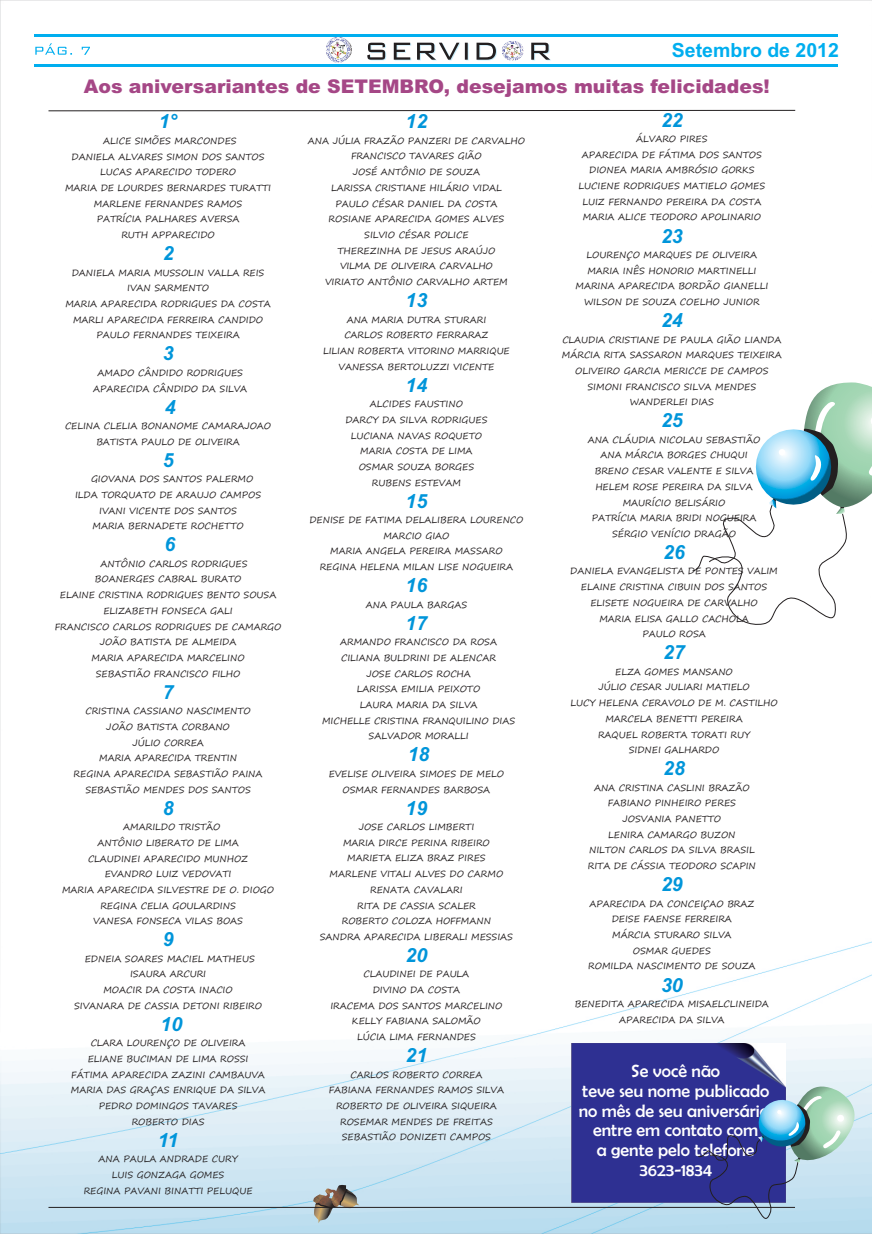
<style>
.page{position:relative;width:872px;height:1234px;background:#fff}
.page>*{position:absolute;margin:0;border:0;box-sizing:border-box;transform-origin:0 0}
.t1{font:italic 700 19.5px/37.5px "Arial";color:#0095da}
.t2{font:700 19.5px "Arial";color:#00aeef}
.t3{font:900 18.9px "Arial";color:#a54786}
.t4{font:18px/19.6px "Berlin Sans FB";color:#fff;text-align:center}
.t5{font:9px/15.8px "Segoe Print";color:#231f20;text-align:center}
</style>
<div class="page">
<img style="left:0;top:0;width:872px;height:1233px">
<hr style="left:34px;top:34px;width:804px;height:2px;background:#00aeef">
<hr style="left:431px;top:64px;width:407px;height:2px;background:#00aeef">
<hr style="left:34px;top:64px;width:400px;height:2px;background:#00aeef">
<svg style="left:35px;top:43px;width:55px;height:12px"></svg>
<svg style="left:352px;top:43px;width:199px;height:17px"></svg>
<img style="left:325px;top:38px;width:27px;height:25px">
<img style="left:502px;top:41px;width:22px;height:20px">
<img style="left:326px;top:38px;width:25px;height:25px">
<img style="left:503px;top:42px;width:20px;height:19px">
<img style="left:571px;top:1043px;width:215px;height:158px">
<svg style="left:675px;top:380px;width:197px;height:272px"></svg>
<svg style="left:689px;top:1078px;width:174px;height:155px;background:#788ebc"></svg>
<svg style="left:313px;top:1184px;width:44px;height:36px;background:#9a9b96"></svg>
<svg style="left:48px;top:110px;width:747px;height:1px"></svg>
<hr style="left:48px;top:1206px;width:747px;height:1px;background:#231f20">
<h1 class="t2" style="left:672px;top:43px;width:168px">Setembro de 2012</h1>
<h2 class="t3" style="left:84px;top:79px;width:687px">Aos aniversariantes de SETEMBRO, desejamos muitas felicidades!</h2>
<h1 class="t1" style="left:159px;top:105px;width:20px">1°</h1>
<h1 class="t1" style="left:661px;top:103px;width:23px">22</h1>
<h1 class="t1" style="left:405px;top:105px;width:23px">12</h1>
<p class="t5" style="left:65px;top:133px;width:207px">ALICE SIMÕES MARCONDES<br>DANIELA ALVARES SIMON DOS SANTOS<br>LUCAS APARECIDO TODERO<br>MARIA DE LOURDES BERNARDES TURATTI<br>MARLENE FERNANDES RAMOS<br>PATRÍCIA PALHARES AVERSA<br>RUTH APPARECIDO</p>
<p class="t5" style="left:65px;top:265px;width:207px">DANIELA MARIA MUSSOLIN VALLA REIS<br>IVAN SARMENTO<br>MARIA APARECIDA RODRIGUES DA COSTA<br>MARLI APARECIDA FERREIRA CANDIDO<br>PAULO FERNANDES TEIXEIRA</p>
<p class="t5" style="left:93px;top:365px;width:155px">AMADO CÂNDIDO RODRIGUES<br>APARECIDA CÂNDIDO DA SILVA</p>
<p class="t5" style="left:65px;top:418px;width:208px">CELINA CLELIA BONANOME CAMARAJOAO<br>BATISTA PAULO DE OLIVEIRA</p>
<p class="t5" style="left:91px;top:472px;width:164px">GIOVANA DOS SANTOS PALERMO</p>
<p class="t5" style="left:75px;top:487px;width:188px">ILDA TORQUATO DE ARAUJO CAMPOS</p>
<p class="t5" style="left:99px;top:503px;width:139px">IVANI VICENTE DOS SANTOS</p>
<p class="t5" style="left:93px;top:519px;width:153px">MARIA BERNADETE ROCHETTO</p>
<p class="t5" style="left:101px;top:556px;width:148px">ANTÔNIO CARLOS RODRIGUES</p>
<p class="t5" style="left:95px;top:572px;width:148px">BOANERGES CABRAL BURATO</p>
<p class="t5" style="left:60px;top:587px;width:218px">ELAINE CRISTINA RODRIGUES BENTO SOUSA</p>
<p class="t5" style="left:103px;top:603px;width:131px">ELIZABETH FONSECA GALI</p>
<p class="t5" style="left:55px;top:619px;width:228px">FRANCISCO CARLOS RODRIGUES DE CAMARGO</p>
<p class="t5" style="left:100px;top:634px;width:138px">JOÃO BATISTA DE ALMEIDA</p>
<p class="t5" style="left:92px;top:650px;width:155px">MARIA APARECIDA MARCELINO</p>
<p class="t5" style="left:96px;top:666px;width:146px">SEBASTIÃO FRANCISCO FILHO</p>
<p class="t5" style="left:74px;top:703px;width:190px">CRISTINA CASSIANO NASCIMENTO<br>JOÃO BATISTA CORBANO<br>JÚLIO CORREA<br>MARIA APARECIDA TRENTIN<br>REGINA APARECIDA SEBASTIÃO PAINA<br>SEBASTIÃO MENDES DOS SANTOS</p>
<p class="t5" style="left:123px;top:819px;width:99px">AMARILDO TRISTÃO</p>
<p class="t5" style="left:97px;top:835px;width:143px">ANTÔNIO LIBERATO DE LIMA</p>
<p class="t5" style="left:88px;top:851px;width:162px">CLAUDINEI APARECIDO MUNHOZ</p>
<p class="t5" style="left:105px;top:866px;width:128px">EVANDRO LUIZ VEDOVATI</p>
<p class="t5" style="left:62px;top:882px;width:213px">MARIA APARECIDA SILVESTRE DE O. DIOGO</p>
<p class="t5" style="left:100px;top:898px;width:137px">REGINA CELIA GOULARDINS</p>
<p class="t5" style="left:93px;top:913px;width:151px">VANESA FONSECA VILAS BOAS</p>
<p class="t5" style="left:74px;top:951px;width:189px">EDNEIA SOARES MACIEL MATHEUS<br>ISAURA ARCURI<br>MOACIR DA COSTA INACIO<br>SIVANARA DE CASSIA DETONI RIBEIRO</p>
<p class="t5" style="left:71px;top:1035px;width:196px">CLARA LOURENÇO DE OLIVEIRA<br>ELIANE BUCIMAN DE LIMA ROSSI<br>FÁTIMA APARECIDA ZAZINI CAMBAUVA<br>MARIA DAS GRAÇAS ENRIQUE DA SILVA<br>PEDRO DOMINGOS TAVARES<br>ROBERTO DIAS</p>
<p class="t5" style="left:84px;top:1151px;width:170px">ANA PAULA ANDRADE CURY<br>LUIS GONZAGA GOMES<br>REGINA PAVANI BINATTI PELUQUE</p>
<h1 class="t1" style="left:163px;top:236px;width:12px">2</h1>
<h1 class="t1" style="left:163px;top:336px;width:12px">3</h1>
<h1 class="t1" style="left:165px;top:390px;width:12px">4</h1>
<h1 class="t1" style="left:163px;top:443px;width:12px">5</h1>
<h1 class="t1" style="left:164px;top:527px;width:12px">6</h1>
<h1 class="t1" style="left:163px;top:674px;width:12px">7</h1>
<h1 class="t1" style="left:163px;top:790px;width:12px">8</h1>
<h1 class="t1" style="left:163px;top:922px;width:12px">9</h1>
<h1 class="t1" style="left:161px;top:1006px;width:23px">10</h1>
<h1 class="t1" style="left:158px;top:1122px;width:22px">11</h1>
<p class="t5" style="left:308px;top:133px;width:218px">ANA JÚLIA FRAZÃO PANZERI DE CARVALHO<br>FRANCISCO TAVARES GIÃO<br>JOSÉ ANTÔNIO DE SOUZA<br>LARISSA CRISTIANE HILÁRIO VIDAL<br>PAULO CÉSAR DANIEL DA COSTA<br>ROSIANE APARECIDA GOMES ALVES<br>SILVIO CÉSAR POLICE<br>THEREZINHA DE JESUS ARAÚJO<br>VILMA DE OLIVEIRA CARVALHO<br>VIRIATO ANTÔNIO CARVALHO ARTEM</p>
<p class="t5" style="left:323px;top:312px;width:188px">ANA MARIA DUTRA STURARI<br>CARLOS ROBERTO FERRARAZ<br>LILIAN ROBERTA VITORINO MARRIQUE<br>VANESSA BERTOLUZZI VICENTE</p>
<p class="t5" style="left:345px;top:397px;width:143px">ALCIDES FAUSTINO<br>DARCY DA SILVA RODRIGUES<br>LUCIANA NAVAS ROQUETO<br>MARIA COSTA DE LIMA<br>OSMAR SOUZA BORGES<br>RUBENS ESTEVAM</p>
<p class="t5" style="left:309px;top:512px;width:215px">DENISE DE FATIMA DELALIBERA LOURENCO<br>MARCIO GIAO<br>MARIA ANGELA PEREIRA MASSARO<br>REGINA HELENA MILAN LISE NOGUEIRA</p>
<p class="t5" style="left:366px;top:597px;width:103px">ANA PAULA BARGAS</p>
<p class="t5" style="left:322px;top:634px;width:195px">ARMANDO FRANCISCO DA ROSA<br>CILIANA BULDRINI DE ALENCAR<br>JOSE CARLOS ROCHA<br>LARISSA EMILIA PEIXOTO<br>LAURA MARIA DA SILVA<br>MICHELLE CRISTINA FRANQUILINO DIAS<br>SALVADOR MORALLI</p>
<p class="t5" style="left:329px;top:766px;width:177px">EVELISE OLIVEIRA SIMOES DE MELO<br>OSMAR FERNANDES BARBOSA</p>
<p class="t5" style="left:320px;top:819px;width:194px">JOSE CARLOS LIMBERTI<br>MARIA DIRCE PERINA RIBEIRO<br>MARIETA ELIZA BRAZ PIRES<br>MARLENE VITALI ALVES DO CARMO<br>RENATA CAVALARI<br>RITA DE CASSIA SCALER<br>ROBERTO COLOZA HOFFMANN<br>SANDRA APARECIDA LIBERALI MESSIAS</p>
<p class="t5" style="left:330px;top:966px;width:173px">CLAUDINEI DE PAULA<br>DIVINO DA COSTA<br>IRACEMA DOS SANTOS MARCELINO<br>KELLY FABIANA SALOMÃO<br>LÚCIA LIMA FERNANDES</p>
<p class="t5" style="left:329px;top:1067px;width:177px">CARLOS ROBERTO CORREA<br>FABIANA FERNANDES RAMOS SILVA<br>ROBERTO DE OLIVEIRA SIQUEIRA<br>ROSEMAR MENDES DE FREITAS<br>SEBASTIÃO DONIZETI CAMPOS</p>
<h1 class="t1" style="left:405px;top:283px;width:23px">13</h1>
<h1 class="t1" style="left:405px;top:368px;width:23px">14</h1>
<h1 class="t1" style="left:405px;top:484px;width:23px">15</h1>
<h1 class="t1" style="left:405px;top:568px;width:23px">16<br>17</h1>
<h1 class="t1" style="left:408px;top:737px;width:23px">18</h1>
<h1 class="t1" style="left:405px;top:790px;width:23px">19</h1>
<h1 class="t1" style="left:405px;top:938px;width:23px">20</h1>
<h1 class="t1" style="left:405px;top:1038px;width:23px">21</h1>
<p class="t5" style="left:578px;top:132px;width:188px">ÁLVARO PIRES<br>APARECIDA DE FÁTIMA DOS SANTOS<br>DIONEA MARIA AMBRÓSIO GORKS<br>LUCIENE RODRIGUES MATIELO GOMES<br>LUIZ FERNANDO PEREIRA DA COSTA<br>MARIA ALICE TEODORO APOLINARIO</p>
<p class="t5" style="left:575px;top:247px;width:194px">LOURENÇO MARQUES DE OLIVEIRA<br>MARIA INÊS HONORIO MARTINELLI<br>MARINA APARECIDA BORDÃO GIANELLI<br>WILSON DE SOUZA COELHO JUNIOR</p>
<p class="t5" style="left:562px;top:332px;width:221px">CLAUDIA CRISTIANE DE PAULA GIÃO LIANDA<br>MÁRCIA RITA SASSARON MARQUES TEIXEIRA<br>OLIVEIRO GARCIA MERICCE DE CAMPOS<br>SIMONI FRANCISCO SILVA MENDES<br>WANDERLEI DIAS</p>
<p class="t5" style="left:587px;top:432px;width:174px">ANA CLÁUDIA NICOLAU SEBASTIÃO<br>ANA MÁRCIA BORGES CHUQUI<br>BRENO CESAR VALENTE E SILVA<br>HELEM ROSE PEREIRA DA SILVA<br>MAURÍCIO BELISÁRIO<br>PATRÍCIA MARIA BRIDI NOGUEIRA<br>SÉRGIO VENÍCIO DRAGÃO</p>
<p class="t5" style="left:570px;top:564px;width:209px">DANIELA EVANGELISTA DE PONTES VALIM<br>ELAINE CRISTINA CIBUIN DOS SANTOS<br>ELISETE NOGUEIRA DE CARVALHO<br>MARIA ELISA GALLO CACHOLA<br>PAULO ROSA</p>
<p class="t5" style="left:570px;top:664px;width:209px">ELZA GOMES MANSANO<br>JÚLIO CESAR JULIARI MATIELO<br>LUCY HELENA CERAVOLO DE M. CASTILHO<br>MARCELA BENETTI PEREIRA<br>RAQUEL ROBERTA TORATI RUY<br>SIDNEI GALHARDO</p>
<p class="t5" style="left:588px;top:780px;width:169px">ANA CRISTINA CASLINI BRAZÃO<br>FABIANO PINHEIRO PERES<br>JOSVANIA PANETTO<br>LENIRA CAMARGO BUZON<br>NILTON CARLOS DA SILVA BRASIL<br>RITA DE CÁSSIA TEODORO SCAPIN</p>
<p class="t5" style="left:588px;top:896px;width:169px">APARECIDA DA CONCEIÇAO BRAZ<br>DEISE FAENSE FERREIRA<br>MÁRCIA STURARO SILVA<br>OSMAR GUEDES<br>ROMILDA NASCIMENTO DE SOUZA</p>
<p class="t5" style="left:575px;top:996px;width:195px">BENEDITA APARECIDA MISAELCLINEIDA<br>APARECIDA DA SILVA</p>
<h1 class="t1" style="left:661px;top:219px;width:23px">23</h1>
<h1 class="t1" style="left:661px;top:303px;width:23px">24</h1>
<h1 class="t1" style="left:661px;top:403px;width:23px">25</h1>
<h1 class="t1" style="left:663px;top:535px;width:23px">26</h1>
<h1 class="t1" style="left:663px;top:635px;width:23px">27</h1>
<h1 class="t1" style="left:663px;top:751px;width:23px">28</h1>
<h1 class="t1" style="left:661px;top:867px;width:23px">29</h1>
<h1 class="t1" style="left:661px;top:967px;width:23px">30</h1>
<h3 class="t4" style="left:578px;top:1060px;width:195px">Se você não<br>teve seu nome publicado no mês de seu aniversário, entre em contato com<br>a gente pelo telefone<br>3623-1834</h3>
</div>
